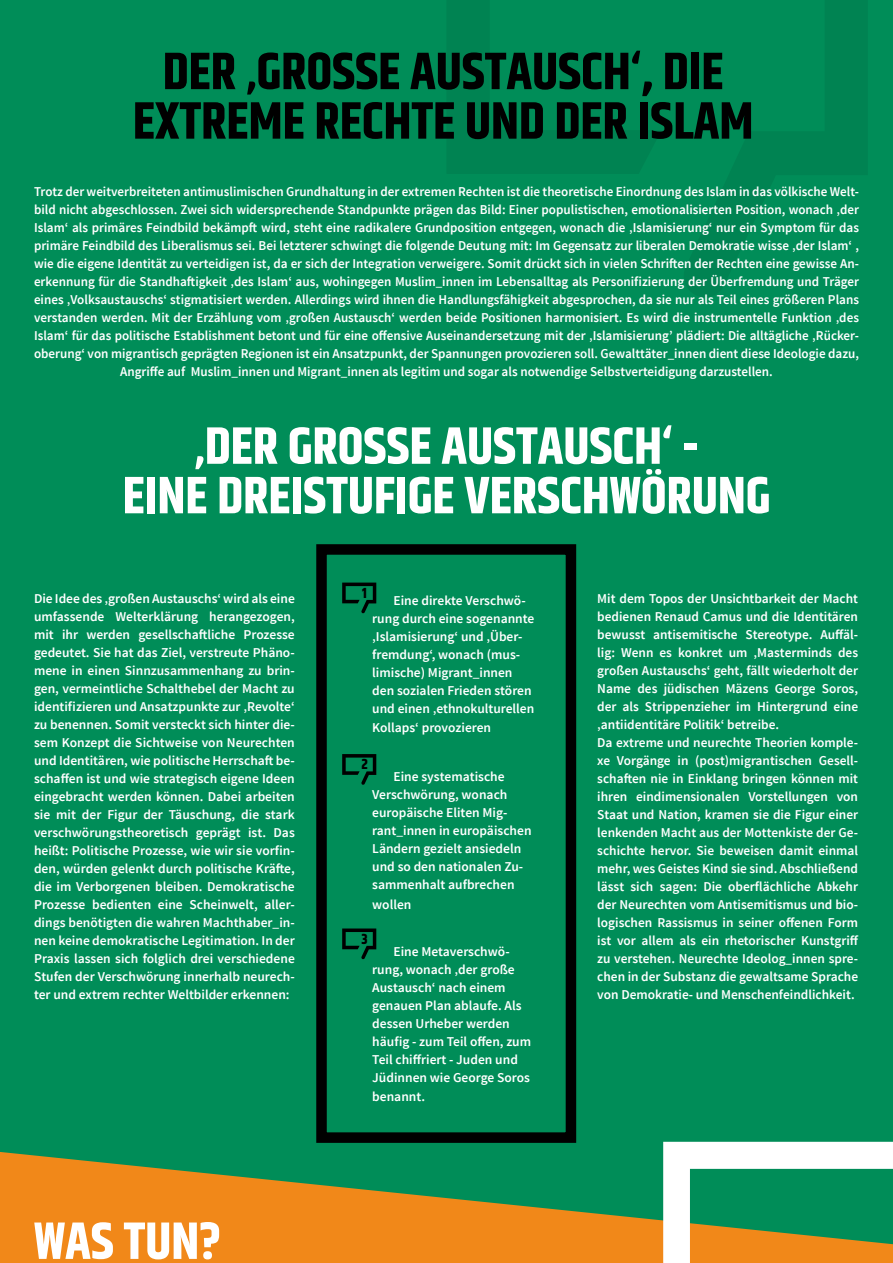
<style>
.page{position:relative;width:893px;height:1263px;background:#008d58}
.page>*{position:absolute;margin:0;border:0;box-sizing:border-box;transform-origin:0 0}
.t1{font:700 52.5px/49.5px "Khand";color:#fff;text-align:center}
.t2{font:700 52.5px/49.5px "Khand";color:#000;text-align:center}
.t3{font:700 14.55px "Khand";color:#000}
.t4{font:600 13.5px/18px "Source Sans Pro";color:#fff}
</style>
<div class="page">
<svg style="left:0;top:1152px;width:663px;height:111px;fill:#f18819"></svg>
<svg style="left:663px;top:1142px;width:230px;height:121px"></svg>
<div style="left:316px;top:544px;width:260px;height:599px;border:10px solid #000"></div>
<svg style="left:342px;top:583px;width:34px;height:30px"></svg>
<svg style="left:342px;top:754px;width:34px;height:31px"></svg>
<svg style="left:342px;top:928px;width:34px;height:31px"></svg>
<h1 class="t2" style="left:133px;top:49px;width:622px">DER ‚GROSSE AUSTAUSCH‘, DIE<br>EXTREME RECHTE UND DER ISLAM</h1>
<p class="t4" style="left:34px;top:183px;width:826px;text-align:center">Trotz der weitverbreiteten antimuslimischen Grundhaltung in der extremen Rechten ist die theoretische Einordnung des Islam in das völkische Welt&shy;bild nicht abgeschlossen. Zwei sich widersprechende Standpunkte prägen das Bild: Einer populistischen, emotionalisierten Position, wonach ‚der Islam‘ als primäres Feindbild bekämpft wird, steht eine radikalere Grundposition entgegen, wonach die ‚Islamisierung‘ nur ein Symptom für das primäre Feindbild des Liberalismus sei. Bei letzterer schwingt die folgende Deutung mit: Im Gegensatz zur liberalen Demokratie wisse ‚der Islam‘ , wie die eigene Identität zu verteidigen ist, da er sich der Integration verweigere. Somit drückt sich in vielen Schriften der Rechten eine gewisse An&shy;erkennung für die Standhaftigkeit ‚des Islam‘ aus, wohingegen Muslim_innen im Lebensalltag als Personifizierung der Überfremdung und Träger eines ‚Volksaustauschs‘ stigmatisiert werden. Allerdings wird ihnen die Handlungsfähigkeit abgesprochen, da sie nur als Teil eines größeren Plans verstanden werden. Mit der Erzählung vom ‚großen Austausch‘ werden beide Positionen harmonisiert. Es wird die instrumentelle Funktion ‚des Islam‘ für das politische Establishment betont und für eine offensive Auseinandersetzung mit der ‚Islamisierung’ plädiert: Die alltägliche ‚Rücker&shy;oberung‘ von migrantisch geprägten Regionen ist ein Ansatzpunkt, der Spannungen provozieren soll. Gewalttäter_innen dient diese Ideologie dazu, Angriffe auf Muslim_innen und Migrant_innen als legitim und sogar als notwendige Selbstverteidigung darzustellen.</p>
<h1 class="t1" style="left:123px;top:424px;width:649px">‚DER GROSSE AUSTAUSCH‘ -<br>EINE DREISTUFIGE VERSCHWÖRUNG</h1>
<p class="t4" style="left:34px;top:590px;width:262px;text-align:justify">Die Idee des ‚großen Austauschs‘ wird als eine umfassende Welterklärung herangezogen, mit ihr werden gesellschaftliche Prozesse gedeutet. Sie hat das Ziel, verstreute Phäno&shy;mene in einen Sinnzusammenhang zu brin&shy;gen, vermeintliche Schalthebel der Macht zu identifizieren und Ansatzpunkte zur ‚Revolte‘ zu benennen. Somit versteckt sich hinter die&shy;sem Konzept die Sichtweise von Neurechten und Identitären, wie politische Herrschaft be&shy;schaffen ist und wie strategisch eigene Ideen eingebracht werden können. Dabei arbeiten sie mit der Figur der Täuschung, die stark verschwörungstheoretisch geprägt ist. Das heißt: Politische Prozesse, wie wir sie vorfin&shy;den, würden gelenkt durch politische Kräfte, die im Verborgenen bleiben. Demokratische Prozesse bedienten eine Scheinwelt, aller&shy;dings benötigten die wahren Machthaber_in&shy;nen keine demokratische Legitimation. In der Praxis lassen sich folglich drei verschiedene Stufen der Verschwörung innerhalb neurech&shy;ter und extrem rechter Weltbilder erkennen:</p>
<h1 class="t1" style="left:34px;top:1219px;width:189px">WAS TUN?</h1>
<p class="t3" style="left:362px;top:583px;width:6px">1</p>
<p class="t4" style="left:372px;top:591px;width:164px;text-indent:21px">Eine direkte Verschwö&shy;rung durch eine sogenannte ‚Islamisierung‘ und ‚Über&shy;fremdung‘, wonach (mus&shy;limische) Migrant_innen den sozialen Frieden stören und einen ‚ethnokulturellen</p>
<p class="t4" style="left:372px;top:719px;width:120px">Kollaps‘ provozieren</p>
<p class="t4" style="left:372px;top:768px;width:161px;text-indent:21px">Eine systematische<br>Verschwörung, wonach europäische Eliten Mig&shy;rant_innen in europäischen<br>Ländern gezielt ansiedeln und so den nationalen Zu&shy;sammenhalt aufbrechen</p>
<p class="t4" style="left:372px;top:896px;width:41px">wollen</p>
<p class="t4" style="left:372px;top:943px;width:160px;text-indent:21px">Eine Metaverschwö&shy;rung, wonach ‚der große<br>Austausch‘ nach einem genauen Plan ablaufe. Als dessen Urheber werden häufig - zum Teil offen, zum<br>Teil chiffriert - Juden und<br>Jüdinnen wie George Soros</p>
<p class="t4" style="left:372px;top:1088px;width:54px">benannt.</p>
<p class="t3" style="left:361px;top:754px;width:8px">2</p>
<p class="t3" style="left:362px;top:929px;width:8px">3</p>
<p class="t4" style="left:597px;top:590px;width:263px">Mit dem Topos der Unsichtbarkeit der Macht bedienen Renaud Camus und die Identitären bewusst antisemitische Stereotype. Auffäl&shy;lig: Wenn es konkret um ‚Masterminds des großen Austauschs‘ geht, fällt wiederholt der Name des jüdischen Mäzens George Soros, der als Strippenzieher im Hintergrund eine ‚antiidentitäre Politik‘ betreibe.<br>Da extreme und neurechte Theorien komple&shy;xe Vorgänge in (post)migrantischen Gesell&shy;schaften nie in Einklang bringen können mit ihren eindimensionalen Vorstellungen von Staat und Nation, kramen sie die Figur einer lenkenden Macht aus der Mottenkiste der Ge&shy;schichte hervor. Sie beweisen damit einmal mehr, wes Geistes Kind sie sind. Abschließend lässt sich sagen: Die oberflächliche Abkehr der Neurechten vom Antisemitismus und bio&shy;logischen Rassismus in seiner offenen Form ist vor allem als ein rhetorischer Kunstgriff zu verstehen. Neurechte Ideolog_innen spre&shy;chen in der Substanz die gewaltsame Sprache von Demokratie- und Menschenfeindlichkeit.</p>
</div>
